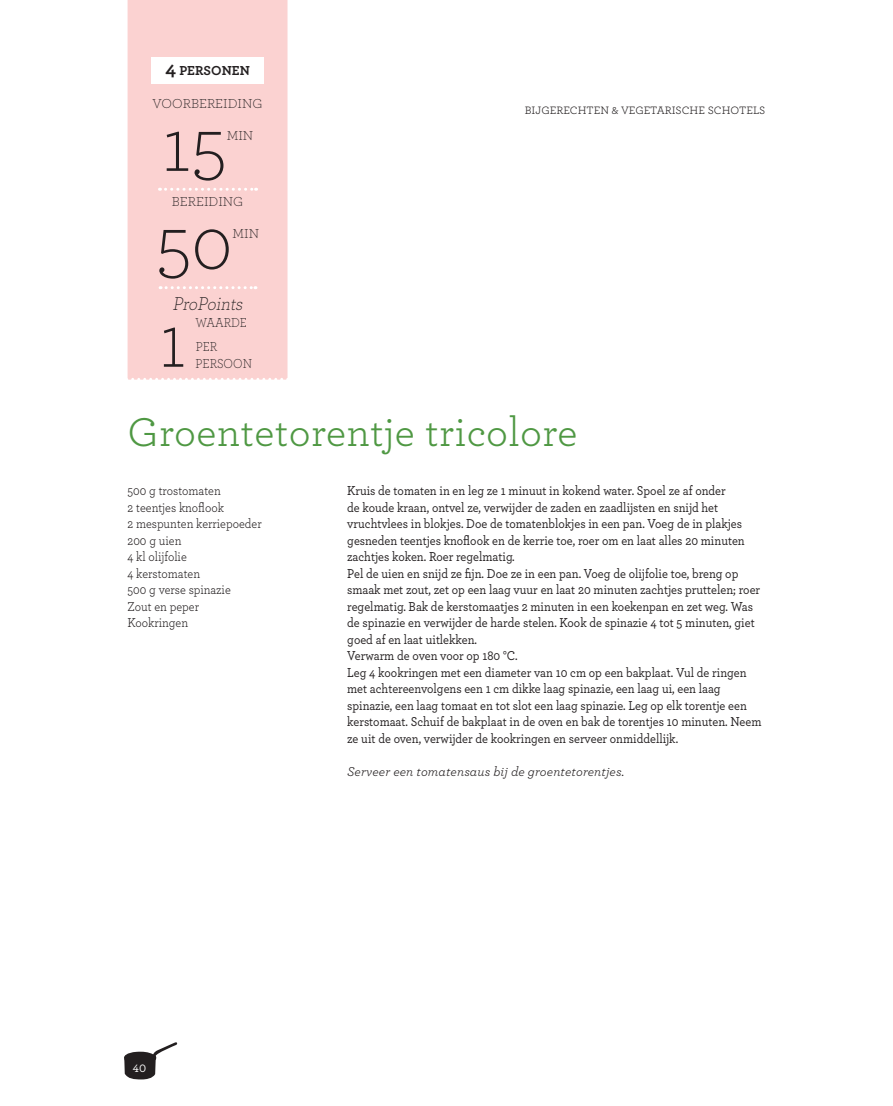
<style>
.page{position:relative;width:893px;height:1106px;background:#fff}
.page>*{position:absolute;margin:0;border:0;box-sizing:border-box;transform-origin:0 0}
.t1{font:300 78px "Archer";color:#231f20}
.t2{font:300 78px "Archer";color:#231f20;scale:.9 1}
.t3{font:42px "Archer";color:#4f9843}
.t4{font:italic 300 19.5px "Archer";color:#231f20;scale:.9 1}
.t5{font:300 13.65px "Archer";color:#231f20}
.t6{font:300 13.65px/16.5px "Archer";color:#231f20;scale:.9 1}
.t7{font:700 13.65px "Archer";color:#231f20}
.t8{font:500 13.5px/16.5px "Archer";color:#231f20;scale:.9 1}
.t9{font:13.5px/16.5px "Archer";color:#231f20;scale:.9 1}
.t10{font:italic 13.5px "Archer";letter-spacing:.01em;color:#231f20}
.t11{font:11.25px "Archer";color:#231f20}
.t12{font:500 11.25px "Archer";color:#fff}
.s1{font-size:19.5px}
</style>
<div class="page">
<svg style="left:124px;top:1042px;width:54px;height:37px"></svg>
<div style="left:128px;top:0;width:159px;height:380px;background:#fbd2d1"></div>
<div style="left:151px;top:57px;width:113px;height:26px;background:#fff"></div>
<svg style="left:159px;top:188px;width:98px;height:3px"></svg>
<svg style="left:160px;top:286px;width:96px;height:3px"></svg>
<p class="t7" style="left:165px;top:59px;width:86px"><span class="s1">4</span> PERSONEN</p>
<p class="t5" style="left:153px;top:94px;width:111px">VOORBEREIDING</p>
<h1 class="t1" style="left:162px;top:94px;width:66px">15</h1>
<p class="t5" style="left:227px;top:127px;width:28px">MIN</p>
<p class="t5" style="left:172px;top:192px;width:73px">BEREIDING</p>
<h1 class="t1" style="left:156px;top:192px;width:78px">50</h1>
<p class="t5" style="left:232px;top:225px;width:28px">MIN</p>
<h3 class="t4" style="left:173px;top:291px;width:84px">ProPoints</h3>
<p class="t6" style="left:195px;top:313px;width:59px">WAARDE</p>
<h1 class="t2" style="left:159px;top:290px;width:31px">1</h1>
<p class="t6" style="left:196px;top:338px;width:64px">PER<br>PERSOON</p>
<p class="t11" style="left:525px;top:103px;width:242px">bijgerechten &amp; vegetarische schotels</p>
<h2 class="t3" style="left:128px;top:403px;width:451px">Groentetorentje tricolore</h2>
<p class="t8" style="left:347px;top:482px;width:462px">Kruis de tomaten in en leg ze 1 minuut in kokend water. Spoel ze af onder<br>de koude kraan, ontvel ze, verwijder de zaden en zaadlijsten en snijd het vruchtvlees in blokjes. Doe de tomatenblokjes in een pan. Voeg de in plakjes gesneden teentjes knoflook en de kerrie toe, roer om en laat alles 20 minuten zachtjes koken. Roer regelmatig.<br>Pel de uien en snijd ze fijn. Doe ze in een pan. Voeg de olijfolie toe, breng op smaak met zout, zet op een laag vuur en laat 20 minuten zachtjes pruttelen; roer regelmatig. Bak de kerstomaatjes 2 minuten in een koekenpan en zet weg. Was de spinazie en verwijder de harde stelen. Kook de spinazie 4 tot 5 minuten, giet goed af en laat uitlekken.<br>Verwarm de oven voor op 180 °C.<br>Leg 4 kookringen met een diameter van 10 cm op een bakplaat. Vul de ringen met achtereenvolgens een 1 cm dikke laag spinazie, een laag ui, een laag spinazie, een laag tomaat en tot slot een laag spinazie. Leg op elk torentje een kerstomaat. Schuif de bakplaat in de oven en bak de torentjes 10 minuten. Neem ze uit de oven, verwijder de kookringen en serveer onmiddellijk.</p>
<p class="t10" style="left:347px;top:761px;width:278px">Serveer een tomatensaus bij de groentetorentjes.</p>
<p class="t9" style="left:128px;top:482px;width:151px">500 g trostomaten<br>2 teentjes knoflook<br>2 mespunten kerriepoeder<br>200 g uien<br>4 kl olijfolie<br>4 kerstomaten<br>500 g verse spinazie<br>Zout en peper<br>Kookringen</p>
<p class="t12" style="left:133px;top:1059px;width:15px">40</p>
</div>
